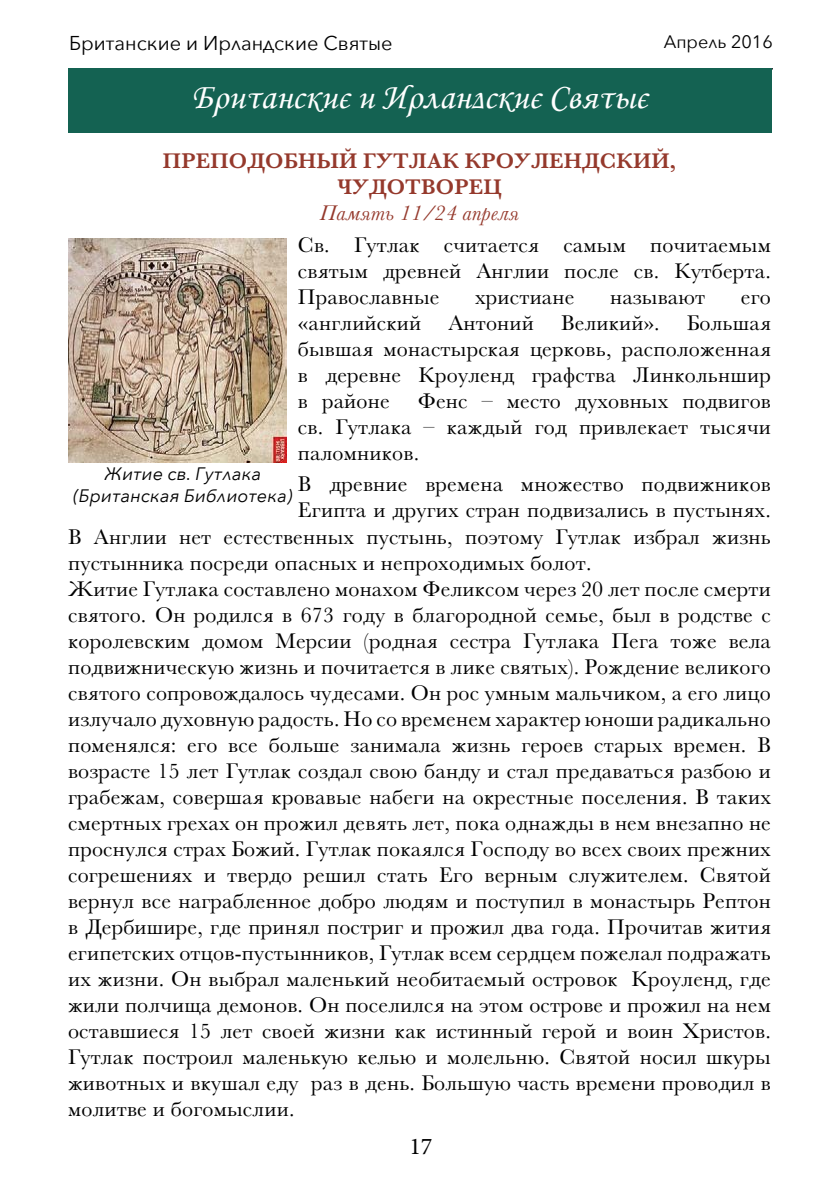
<style>
.page{position:relative;width:840px;height:1191px;background:#fff}
.page>*{position:absolute;margin:0;border:0;box-sizing:border-box;transform-origin:0 0}
.t1{font:36px "NK Monotype Corsiva";color:#fff}
.t2{font:24px "Minion Pro";color:#000}
.t3{font:22px/26px "Baskerville";letter-spacing:.01em;color:#000;text-align:justify}
.t4{font:600 22px "Baskerville";letter-spacing:.01em;color:#95392c}
.t5{font:italic 22px "Baskerville";letter-spacing:.01em;color:#95392c}
.t6{font:20px "Avenir Next";color:#000}
.t7{font:italic 18px/21.6px "Avenir Next";color:#000;text-align:center}
.t8{font:18px "Avenir Next";color:#000}
</style>
<div class="page">
<hr style="left:69px;top:68px;width:703px;height:2px;background:#000">
<div style="left:68px;top:68px;width:703px;height:64px;background:#146252"></div>
<img style="left:68px;top:238px;width:219px;height:224px">
<p class="t6" style="left:69px;top:26px;width:325px">Британские и Ирландские Святые</p>
<p class="t8" style="left:663px;top:26px;width:110px">Aпрель 2016</p>
<h1 class="t1" style="left:192px;top:75px;width:456px">Британские и Ирландские Святые</h1>
<p class="t4" style="left:163px;top:145px;width:248px">Преподобный Гутлак</p>
<p class="t4" style="left:464px;top:145px;width:170px">Кроулендский</p>
<p class="t4" style="left:669px;top:145px;width:8px">,</p>
<p class="t4" style="left:337px;top:171px;width:161px">чудотворец</p>
<p class="t5" style="left:319px;top:198px;width:201px">Память 11/24 апреля</p>
<p class="t3" style="left:298px;top:232px;width:474px">Св. Гутлак считается самым почитаемым святым древней Англии после св. Кутберта.<br>Православные</p>
<p class="t3" style="left:298px;top:284px;width:474px;text-indent:442px">его «английский Антоний Великий». Большая бывшая монастырская церковь, расположенная в деревне Кроуленд графства Линкольншир в районе</p>
<p class="t3" style="left:475px;top:284px;width:101px">христиане</p>
<p class="t3" style="left:609px;top:284px;width:97px">называют</p>
<p class="t3" style="left:298px;top:388px;width:474px;text-indent:120px">Фенс – место духовных подвигов св. Гутлака – каждый год привлекает тысячи паломников.</p>
<p class="t3" style="left:298px;top:472px;width:474px">В древние времена множество подвижников</p>
<p class="t3" style="left:298px;top:498px;width:474px">Египта и других стран подвизались в пустынях.</p>
<p class="t3" style="left:68px;top:524px;width:703px">В Англии нет естественных пустынь, поэтому Гутлак избрал жизнь</p>
<p class="t3" style="left:68px;top:550px;width:524px">пустынника посреди опасных и непроходимых болот.</p>
<p class="t3" style="left:68px;top:576px;width:703px">Житие Гутлака составлено монахом Феликсом через 20 лет после смерти</p>
<p class="t3" style="left:68px;top:602px;width:704px">святого. Он родился в 673 году в благородной семье, был в родстве с</p>
<p class="t3" style="left:68px;top:628px;width:704px">королевским домом Мерсии (родная сестра Гутлака Пега тоже вела</p>
<p class="t3" style="left:68px;top:654px;width:704px">подвижническую жизнь и почитается в лике святых). Рождение великого</p>
<p class="t3" style="left:68px;top:680px;width:704px">святого сопровождалось чудесами. Он рос умным мальчиком, а его лицо</p>
<p class="t3" style="left:68px;top:706px;width:704px">излучало духовную радость. Но со временем характер юноши радикально</p>
<p class="t3" style="left:68px;top:732px;width:704px">поменялся: его все больше занимала жизнь героев старых времен. В</p>
<p class="t3" style="left:68px;top:758px;width:704px">возрасте 15 лет Гутлак создал свою банду и стал предаваться разбою и</p>
<p class="t3" style="left:68px;top:784px;width:704px">грабежам, совершая кровавые набеги на окрестные поселения. В таких</p>
<p class="t3" style="left:68px;top:810px;width:704px">смертных грехах он прожил девять лет, пока однажды в нем внезапно не</p>
<p class="t3" style="left:68px;top:836px;width:704px">проснулся страх Божий. Гутлак покаялся Господу во всех своих прежних</p>
<p class="t3" style="left:68px;top:862px;width:704px">согрешениях и твердо решил стать Его верным служителем. Святой</p>
<p class="t3" style="left:68px;top:888px;width:704px">вернул все награбленное добро людям и поступил в монастырь Рептон</p>
<p class="t3" style="left:68px;top:914px;width:704px">в Дербишире, где принял постриг и прожил два года. Прочитав жития</p>
<p class="t3" style="left:68px;top:940px;width:704px">египетских отцов-пустынников, Гутлак всем сердцем пожелал подражать</p>
<p class="t3" style="left:68px;top:966px;width:704px">их жизни. Он выбрал маленький необитаемый островок Кроуленд, где</p>
<p class="t3" style="left:68px;top:992px;width:704px">жили полчища демонов. Он поселился на этом острове и прожил на нем</p>
<p class="t3" style="left:68px;top:1018px;width:704px">оставшиеся 15 лет своей жизни как истинный герой и воин Христов.</p>
<p class="t3" style="left:68px;top:1044px;width:703px">Гутлак построил маленькую келью и молельню. Святой носил шкуры</p>
<p class="t3" style="left:68px;top:1070px;width:704px">животных и вкушал еду раз в день. Большую часть времени проводил в</p>
<p class="t3" style="left:68px;top:1096px;width:228px">молитве и богомыслии.</p>
<p class="t7" style="left:73px;top:462px;width:220px">Житие св. Гутлака (Британская Библиотека)</p>
<p class="t2" style="left:409px;top:1130px;width:25px">17</p>
</div>
